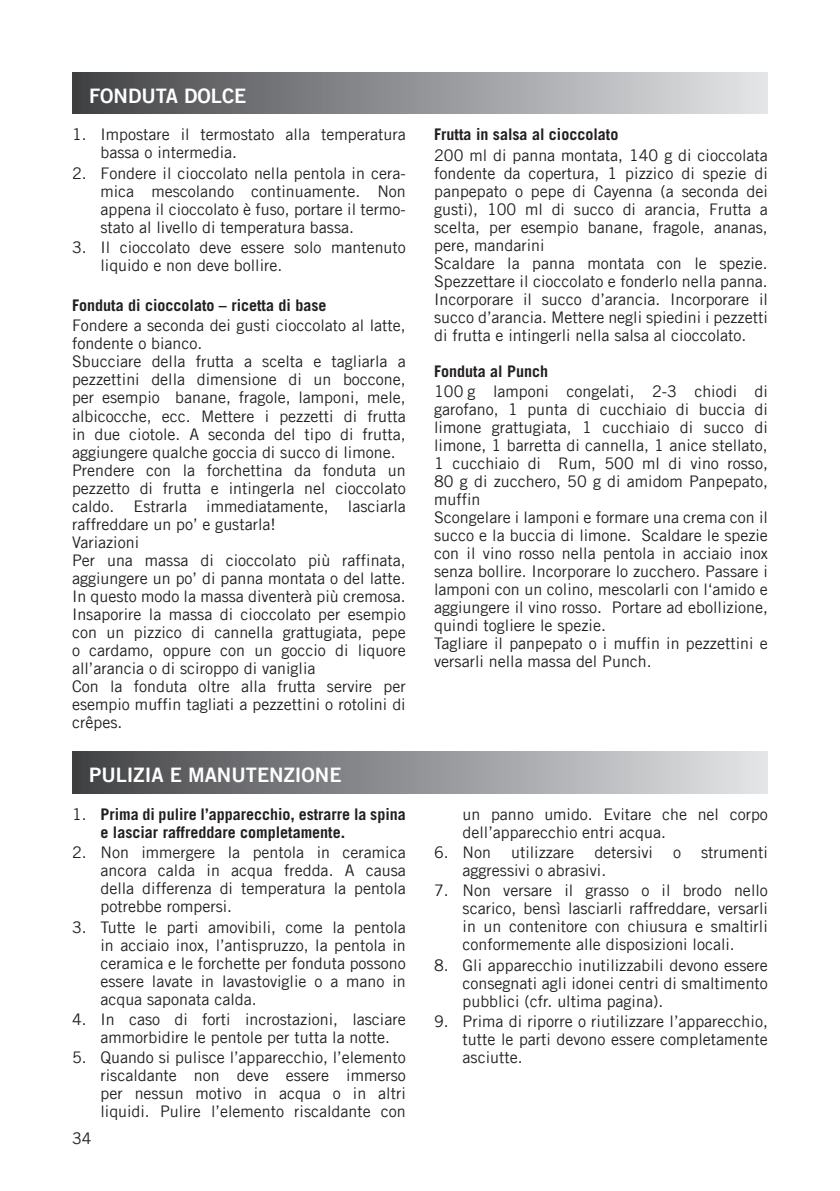
<style>
.page{position:relative;width:840px;height:1191px;background:#fff}
.page>*{position:absolute;margin:0;border:0;box-sizing:border-box;transform-origin:0 0}
.t1{font:20px "Trade Gothic LT Com Bd 2";color:#fff}
.t2{font:16px/18px "Trade Gothic LT Com";color:#231f20}
.t3{font:700 16px/18px "Trade Gothic LT Com";color:#231f20}
.s1{font-weight:400}
</style>
<div class="page">
<div style="left:72px;top:72px;width:695px;height:42px;background:linear-gradient(to right,#424346,#e4e5e8)"></div>
<div style="left:72px;top:751px;width:695px;height:42px;background:linear-gradient(to right,#424346,#e4e5e8)"></div>
<p class="t1" style="left:89px;top:83px;width:14px">FONDUT</p>
<p class="t1" style="left:166px;top:83px;width:80px">A DOLCE</p>
<p class="t2" style="left:100px;top:125px;width:306px;text-indent:-28px">1. Impostare il termostato alla temperatura bassa o intermedia.</p>
<p class="t2" style="left:100px;top:164px;width:307px;text-align:justify;text-indent:-28px">2. Fondere il cioccolato nella pentola in cera&shy;mica mescolando continuamente. Non appena il cioccolato è fuso, portare il termo&shy;stato al livello di temperatura bassa.</p>
<p class="t2" style="left:100px;top:238px;width:307px;text-indent:-28px">3. Il cioccolato deve essere solo mantenuto liquido e non deve bollire.</p>
<p class="t3" style="left:72px;top:296px;width:256px">Fonduta di cioccolato – ricetta di base</p>
<p class="t2" style="left:72px;top:316px;width:335px">Fondere a seconda dei gusti cioccolato al latte, fondente o bianco.<br>Sbucciare della frutta a scelta e tagliarla a pezzettini della dimensione di un boccone, per esempio banane, fragole, lamponi, mele, albicocche, ecc. Mettere i pezzetti di frutta in due ciotole. A seconda del tipo di frutta, aggiungere qualche goccia di succo di limone.<br>Prendere con la forchettina da fonduta un pezzetto di frutta e intingerla nel cioccolato caldo. Estrarla immediatamente, lasciarla raffreddare un po’ e gustarla!<br>Variazioni<br>Per una massa di cioccolato più raffinata, aggiungere un po’ di panna montata o del latte.<br>In questo modo la massa diventerà più cremosa.<br>Insaporire la massa di cioccolato per esempio con un pizzico di cannella grattugiata, pepe o cardamo, oppure con un goccio di liquore all’arancia o di sciroppo di vaniglia<br>Con la fonduta oltre alla frutta servire per esempio muffin tagliati a pezzettini o rotolini di crêpes.</p>
<p class="t1" style="left:89px;top:762px;width:142px">PU LIZIA E MANUTEN</p>
<p class="t1" style="left:283px;top:762px;width:32px">ZIONE</p>
<p class="t3" style="left:100px;top:805px;width:307px;text-indent:-28px"><span class="s1">1.</span> Prima di pulire l’apparecchio, estrarre la spina e lasciar raffreddare completamente.</p>
<p class="t2" style="left:100px;top:843px;width:307px;text-align:justify;text-indent:-28px">2. Non immergere la pentola in ceramica ancora calda in acqua fredda. A causa della differenza di temperatura la pentola potrebbe rompersi.</p>
<p class="t2" style="left:100px;top:917px;width:307px;text-align:justify;text-indent:-28px">3. Tutte le parti amovibili, come la pentola in acciaio inox, l’antispruzzo, la pentola in ceramica e le forchette per fonduta possono essere lavate in lavastoviglie o a mano in acqua saponata calda.</p>
<p class="t2" style="left:100px;top:1010px;width:306px;text-indent:-28px">4. In caso di forti incrostazioni, lasciare ammorbidire le pentole per tutta la notte.</p>
<p class="t2" style="left:100px;top:1048px;width:307px;text-align:justify;text-indent:-28px">5. Quando si pulisce l’apparecchio, l’elemento riscaldante non deve essere immerso per nessun motivo in acqua o in altri liquidi. Pulire l’elemento riscaldante con</p>
<p class="t2" style="left:72px;top:1129px;width:21px">34</p>
<p class="t3" style="left:434px;top:126px;width:186px">Frutta in salsa al cioccolato</p>
<p class="t2" style="left:434px;top:146px;width:335px">200 ml di panna montata, 140 g di cioccolata fondente da copertura, 1 pizzico di spezie di panpepato o pepe di Cayenna (a seconda dei gusti), 100 ml di succo di arancia, Frutta a scelta, per esempio banane, fragole, ananas, pere, mandarini<br>Scaldare la panna montata con le spezie.<br>Spezzettare il cioccolato e fonderlo nella panna.<br>Incorporare il succo d’arancia. Incorporare il succo d’arancia. Mettere negli spiedini i pezzetti di frutta e intingerli nella salsa al cioccolato.</p>
<p class="t3" style="left:434px;top:362px;width:115px">Fonduta al Punch</p>
<p class="t2" style="left:434px;top:382px;width:335px">100 g lamponi congelati, 2-3 chiodi di garofano, 1 punta di cucchiaio di buccia di limone grattugiata, 1 cucchiaio di succo di limone, 1 barretta di cannella, 1 anice stellato, 1 cucchiaio di Rum, 500 ml di vino rosso, 80 g di zucchero, 50 g di amidom Panpepato, muffin<br>Scongelare i lamponi e formare una crema con il succo e la buccia di limone. Scaldare le spezie con il vino rosso nella pentola in acciaio inox senza bollire. Incorporare lo zucchero. Passare i lamponi con un colino, mescolarli con l‘amido e aggiungere il vino rosso. Portare ad ebollizione, quindi togliere le spezie.<br>Tagliare il panpepato o i muffin in pezzettini e versarli nella massa del Punch.</p>
<p class="t2" style="left:462px;top:805px;width:307px">un panno umido. Evitare che nel corpo dell’apparecchio entri acqua.</p>
<p class="t2" style="left:434px;top:843px;width:58px">6. Non</p>
<p class="t2" style="left:511px;top:843px;width:65px">utilizzare</p>
<p class="t2" style="left:594px;top:843px;width:60px">detersivi</p>
<p class="t2" style="left:672px;top:843px;width:9px">o</p>
<p class="t2" style="left:700px;top:843px;width:68px">strumenti</p>
<p class="t2" style="left:462px;top:861px;width:145px">aggressivi o abrasivi.</p>
<p class="t2" style="left:462px;top:881px;width:307px;text-align:justify;text-indent:-28px">7. Non versare il grasso o il brodo nello scarico, bensì lasciarli raffreddare, versarli in un contenitore con chiusura e smaltirli conformemente alle disposizioni locali.</p>
<p class="t2" style="left:462px;top:955px;width:307px;text-align:justify;text-indent:-28px">8. Gli apparecchio inutilizzabili devono essere consegnati agli idonei centri di smaltimento pubblici (cfr. ultima pagina).</p>
<p class="t2" style="left:462px;top:1012px;width:306px;text-align:justify;text-indent:-28px">9. Prima di riporre o riutilizzare l’apparecchio, tutte le parti devono essere completamente asciutte.</p>
</div>
